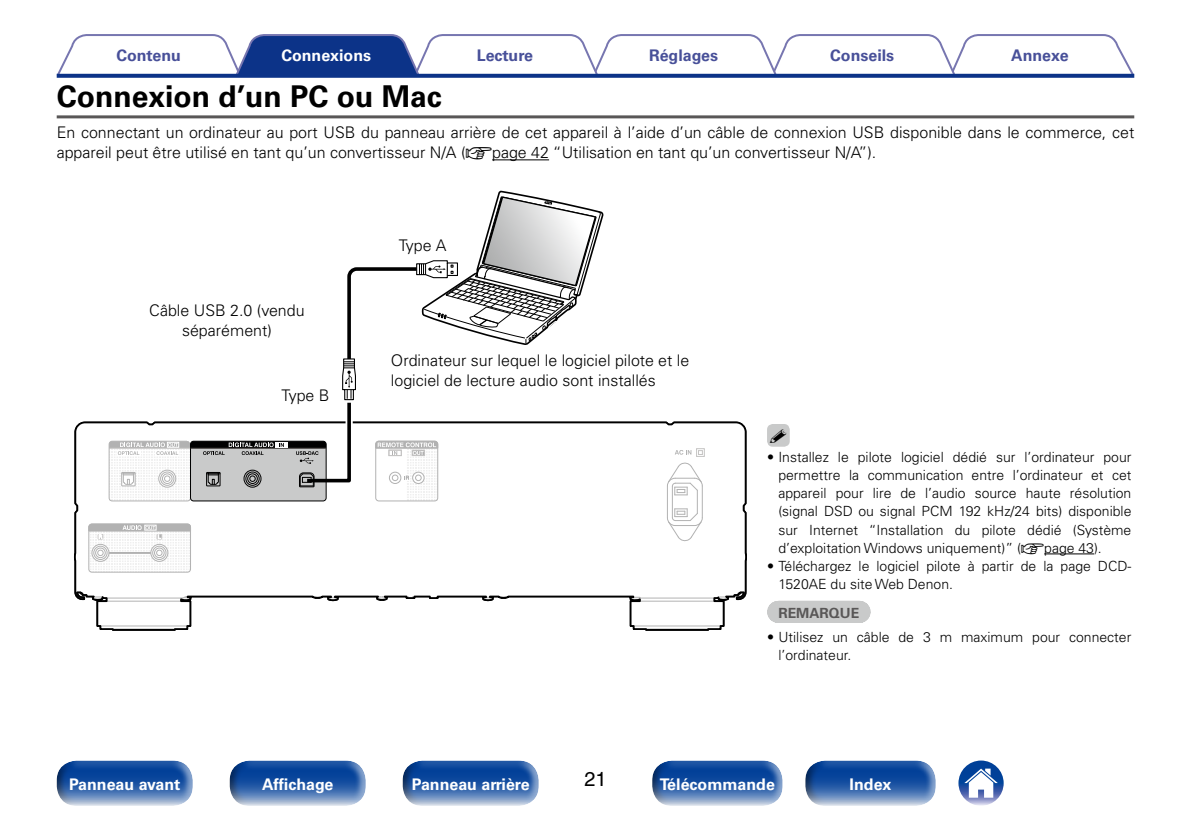
<style>
.page{position:relative;width:1191px;height:840px;background:#fff}
.page>*{position:absolute;margin:0;border:0;box-sizing:border-box;transform-origin:0 0}
.t1{font:700 30px "Univers LTCYR 65";color:#000}
.t2{font:20px "Helvetica LT Std";color:#000}
.t3{font:18px "Marks For Denon";color:#000}
.t4{font:300 16px/20px "Univers LTCYR 45";color:#000}
.t5{font:700 16px "Univers LTCYR 65";color:#fff}
.t6{font:700 16px "Univers LTCYR 65";color:#485099}
.t7{font:300 14px/18px "Univers LTCYR 45";color:#000}
.t8{font:700 14px "Univers LTCYR 65";color:#595757}
.s1{font-family:"Marks For Denon";font-weight:400}
</style>
<div class="page">
<div style="left:55px;top:752px;width:135px;height:65px;background:#000;opacity:.75"></div>
<div style="left:228px;top:752px;width:135px;height:65px;background:#000;opacity:.75"></div>
<div style="left:401px;top:752px;width:135px;height:65px;background:#000;opacity:.75"></div>
<div style="left:803px;top:752px;width:130px;height:65px;background:#000;opacity:.75"></div>
<div style="left:650px;top:752px;width:130px;height:65px;background:#000;opacity:.75"></div>
<svg style="left:958px;top:760px;width:45px;height:45px"></svg>
<svg style="left:964px;top:768px;width:33px;height:29px"></svg>
<svg style="left:56px;top:34px;width:1079px;height:44px"></svg>
<svg style="left:57px;top:74px;width:1077px;height:4px;background:#183d8e"></svg>
<hr style="left:57px;top:115px;width:1077px;height:3px;background:#595757">
<hr style="left:492px;top:159px;width:57px;height:1px;background:#000">
<svg style="left:74px;top:421px;width:673px;height:209px"></svg>
<svg style="left:109px;top:190px;width:498px;height:310px"></svg>
<hr style="left:1044px;top:553px;width:50px;height:1px;background:#000">
<div style="left:778px;top:600px;width:81px;height:22px;background:#c9caca"></div>
<div style="left:767px;top:424px;width:22px;height:22px;background:#c9caca;border-radius:6px"></div>
<p class="t6" style="left:116px;top:44px;width:66px">Contenu</p>
<p class="t6" style="left:477px;top:44px;width:58px">Lecture</p>
<p class="t6" style="left:649px;top:44px;width:71px">Réglages</p>
<p class="t6" style="left:830px;top:44px;width:66px">Conseils</p>
<p class="t6" style="left:1011px;top:44px;width:59px">Annexe</p>
<p class="t5" style="left:281px;top:44px;width:91px">Connexions</p>
<h1 class="t1" style="left:57px;top:75px;width:387px">Connexion d’un PC ou Mac</h1>
<p class="t4" style="left:57px;top:122px;width:1079px">En connectant un ordinateur au port USB du panneau arrière de cet appareil à l’aide d’un câble de connexion USB disponible dans le commerce, cet appareil peut être utilisé en tant qu’un convertisseur N/A (<span class="s1">v</span>page 42 “Utilisation en tant qu’un convertisseur N/A”).</p>
<p class="t4" style="left:149px;top:299px;width:157px;text-align:center">Câble USB 2.0 (vendu séparément)</p>
<p class="t4" style="left:282px;top:384px;width:49px">Type B</p>
<p class="t4" style="left:399px;top:235px;width:49px">Type A</p>
<p class="t4" style="left:391px;top:350px;width:300px">Ordinateur sur lequel le logiciel pilote et le logiciel de lecture audio sont installés</p>
<p class="t3" style="left:769px;top:425px;width:19px">%</p>
<p class="t7" style="left:778px;top:448px;width:354px;text-align:justify;text-indent:-11px">• Installez le pilote logiciel dédié sur l’ordinateur pour permettre la communication entre l’ordinateur et cet appareil pour lire de l’audio source haute résolution (signal DSD ou signal PCM 192 kHz/24 bits) disponible sur Internet “Installation du pilote dédié (Système d’exploitation Windows uniquement)” (<span class="s1">v</span>page 43).</p>
<p class="t7" style="left:778px;top:556px;width:354px;text-indent:-11px">• Téléchargez le logiciel pilote à partir de la page DCD-<br>1520AE du site Web Denon.</p>
<p class="t8" style="left:778px;top:602px;width:82px">REMARQUE</p>
<p class="t7" style="left:778px;top:627px;width:354px;text-indent:-11px">• Utilisez un câble de 3 m maximum pour connecter l’ordinateur.</p>
<h2 class="t2" style="left:584px;top:767px;width:24px">21</h2>
<p class="t5" style="left:69px;top:772px;width:113px">Panneau avant</p>
<p class="t5" style="left:262px;top:772px;width:73px">Affichage</p>
<p class="t5" style="left:412px;top:772px;width:119px">Panneau arrière</p>
<p class="t5" style="left:660px;top:772px;width:116px">Télécommande</p>
<p class="t5" style="left:849px;top:772px;width:43px">Index</p>
</div>
